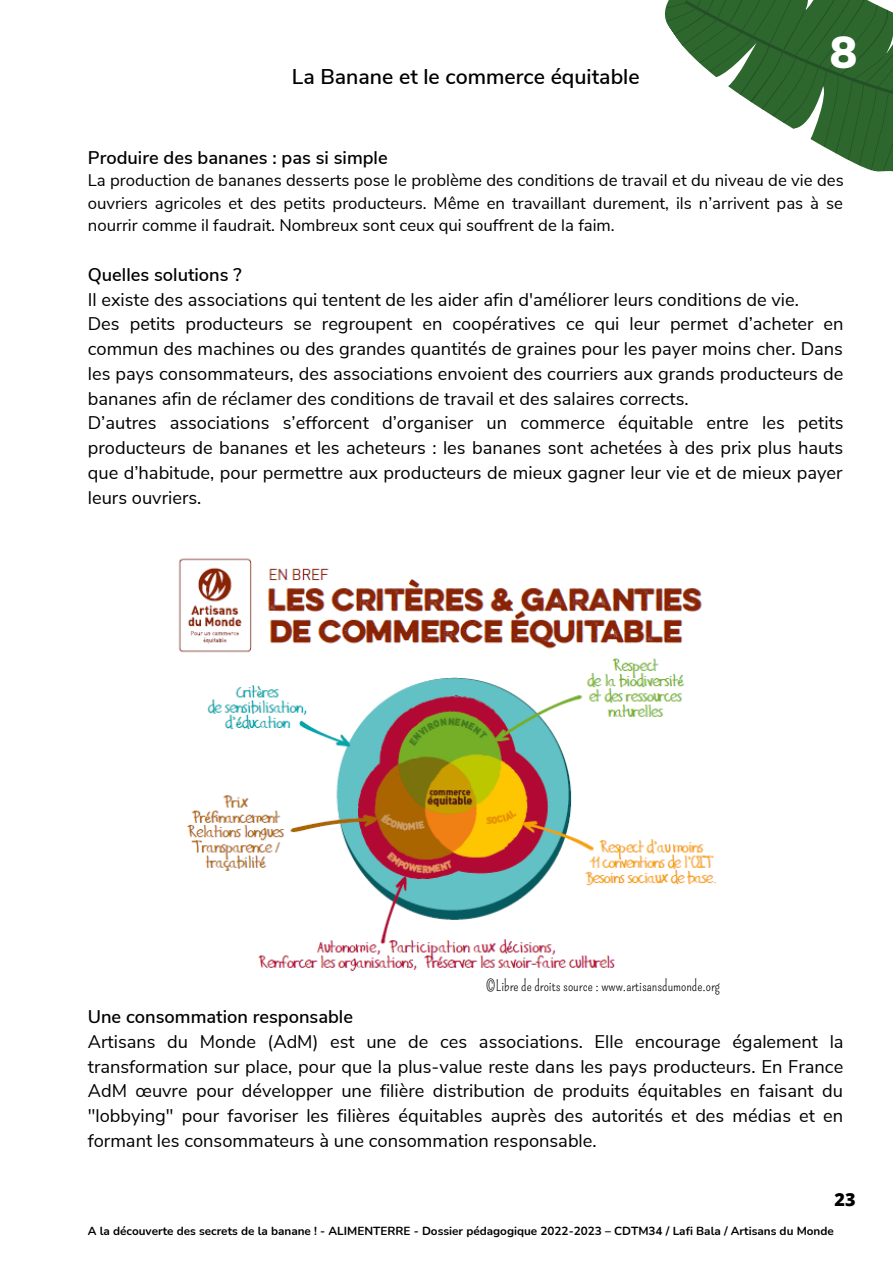
<style>
.page{position:relative;width:893px;height:1264px;background:#fff}
.page>*{position:absolute;margin:0;border:0;box-sizing:border-box;transform-origin:0 0}
.t1{font:900 44.7px "Nunito Sans";color:#fff}
.t2{font:600 21.3px "Nunito Sans";color:#000}
.t3{font:18.3px/24.8px "Nunito Sans";color:#000}
.t4{font:600 18.3px "Nunito Sans";color:#000}
.t5{font:800 18px "Open Sans";color:#000}
.t6{font:16.8px/22.5px "Nunito Sans";color:#000;text-align:justify}
.t7{font:15px "Pompiere";color:#000}
.t8{font:700 11.7px "Nunito";color:#000}
</style>
<div class="page">
<svg style="left:664px;top:0;width:228px;height:172px;fill:#2e672e"></svg>
<img style="left:178px;top:558px;width:538px;height:413px">
<p class="t2" style="left:292px;top:63px;width:349px">La Banane et le commerce équitable</p>
<h1 class="t1" style="left:830px;top:22px;width:28px">8</h1>
<p class="t4" style="left:88px;top:145px;width:301px">Produire des bananes : pas si simple</p>
<p class="t6" style="left:88px;top:170px;width:757px">La production de bananes desserts pose le problème des conditions de travail et du niveau de vie des ouvriers agricoles et des petits producteurs. Même en travaillant durement, ils n’arrivent pas à se nourrir comme il faudrait. Nombreux sont ceux qui souffrent de la faim.</p>
<p class="t4" style="left:88px;top:262px;width:155px">Quelles solutions ?</p>
<p class="t3" style="left:88px;top:287px;width:757px">Il existe des associations qui tentent de les aider afin d'améliorer leurs conditions de vie.<br>Des petits producteurs se regroupent en coopératives ce qui leur permet d’acheter en commun des machines ou des grandes quantités de graines pour les payer moins cher. Dans les pays consommateurs, des associations envoient des courriers aux grands producteurs de bananes afin de réclamer des conditions de travail et des salaires corrects.<br>D’autres associations s’efforcent d’organiser un commerce équitable entre les petits producteurs de bananes et les acheteurs : les bananes sont achetées à des prix plus hauts que d’habitude, pour permettre aux producteurs de mieux gagner leur vie et de mieux payer leurs ouvriers.</p>
<p class="t7" style="left:486px;top:977px;width:235px">©Libre de droits source : www.artisansdumonde.org</p>
<p class="t4" style="left:88px;top:1004px;width:267px">Une consommation responsable</p>
<p class="t3" style="left:88px;top:1029px;width:757px;text-align:justify">Artisans du Monde (AdM) est une de ces associations. Elle encourage également la transformation sur place, pour que la plus-value reste dans les pays producteurs. En France AdM œuvre pour développer une filière distribution de produits équitables en faisant du "lobbying" pour favoriser les filières équitables auprès des autorités et des médias et en formant les consommateurs à une consommation responsable.</p>
<p class="t5" style="left:834px;top:1186px;width:23px">23</p>
<p class="t8" style="left:88px;top:1223px;width:747px">A la découverte des secrets de la banane ! - ALIMENTERRE - Dossier pédagogique 2022-2023 – CDTM34 / Lafi Bala / Artisans du Monde</p>
</div>
